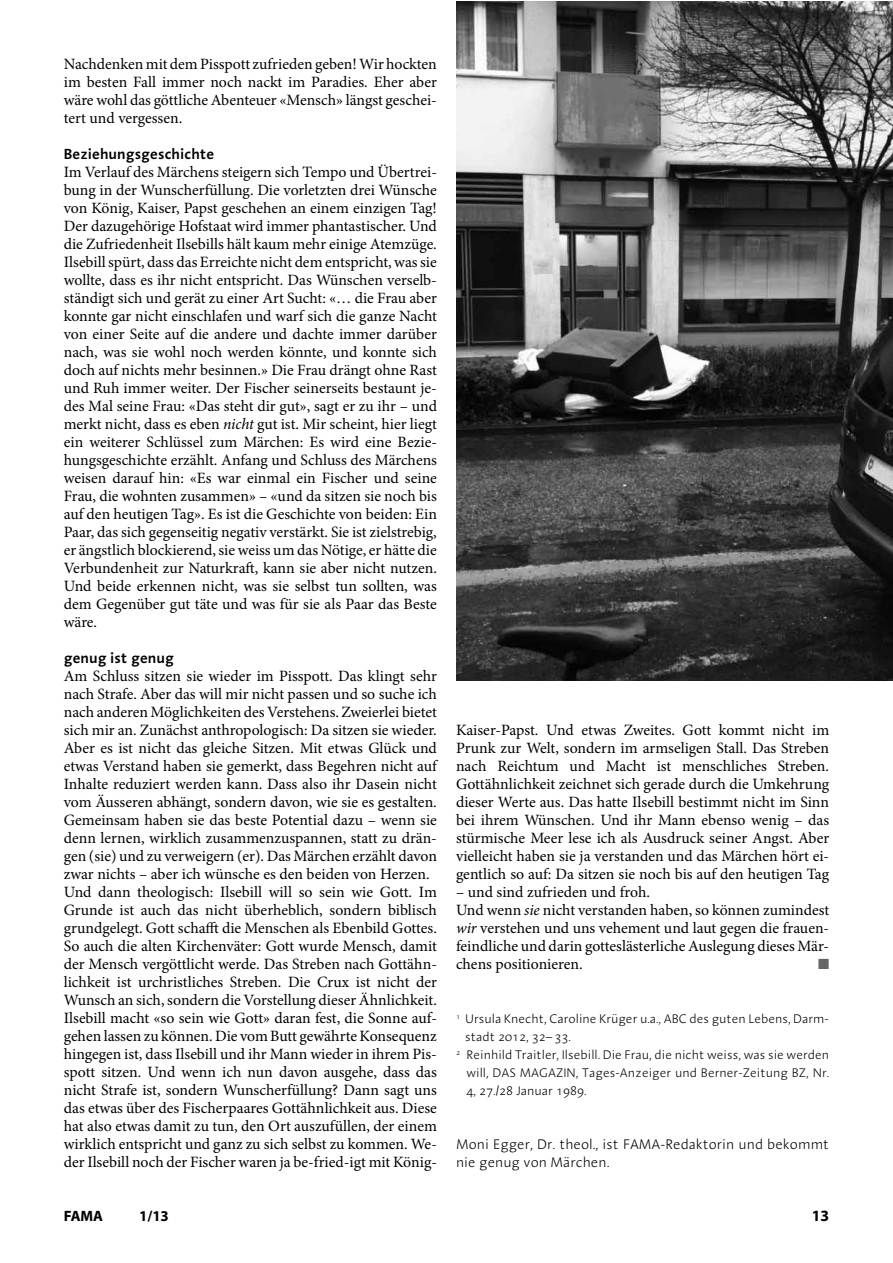
<style>
.page{position:relative;width:893px;height:1263px;background:#fff}
.page>*{position:absolute;margin:0;border:0;box-sizing:border-box;transform-origin:0 0}
.t1{font:15.75px/18px "Minion Pro";color:#000;text-align:justify}
.t2{font:700 15.75px "Myriad Pro";color:#000}
.t3{font:600 15px "Linotype Aroma";color:#000}
.t4{font:700 15px "Myriad Pro";color:#000}
.t5{font:14.7px "Zapf Dingbats";color:#646567}
.t6{font:300 14.25px/18px "Linotype Aroma";color:#000}
.t7{font:300 12.75px "Linotype Aroma";color:#000}
.s1{font-style:italic}
</style>
<div class="page">
<img style="left:456px;top:1px;width:436px;height:680px">
<p class="t1" style="left:64px;top:55px;width:375px">Nachdenken mit dem Pisspott zufrieden geben! Wir hockten im besten Fall immer noch nackt im Paradies. Eher aber wäre wohl das göttliche Abenteuer «Mensch» längst geschei&shy;tert und vergessen.</p>
<p class="t3" style="left:64px;top:144px;width:152px">Beziehungsgeschichte</p>
<p class="t1" style="left:64px;top:163px;width:375px">Im Verlauf des Märchens steigern sich Tempo und Übertrei&shy;bung in der Wunscherfüllung. Die vorletzten drei Wünsche von König, Kaiser, Papst geschehen an einem einzigen Tag!<br>Der dazugehörige Hofstaat wird immer phantastischer. Und die Zufriedenheit Ilsebills hält kaum mehr einige Atemzüge.<br>Ilsebill spürt, dass das Erreichte nicht dem entspricht, was sie wollte, dass es ihr nicht entspricht. Das Wünschen verselb&shy;ständigt sich und gerät zu einer Art Sucht: «… die Frau aber konnte gar nicht einschlafen und warf sich die ganze Nacht von einer Seite auf die andere und dachte immer darüber nach, was sie wohl noch werden könnte, und konnte sich doch auf nichts mehr besinnen.» Die Frau drängt ohne Rast und Ruh immer weiter. Der Fischer seinerseits bestaunt je&shy;des Mal seine Frau: «Das steht dir gut», sagt er zu ihr – und merkt nicht, dass es eben <span class="s1">nicht</span> gut ist. Mir scheint, hier liegt ein weiterer Schlüssel zum Märchen: Es wird eine Bezie&shy;hungsgeschichte erzählt. Anfang und Schluss des Märchens weisen darauf hin: «Es war einmal ein Fischer und seine Frau, die wohnten zusammen» – «und da sitzen sie noch bis auf den heutigen Tag». Es ist die Geschichte von beiden: Ein Paar, das sich gegenseitig negativ verstärkt. Sie ist zielstrebig, er ängstlich blockierend, sie weiss um das Nötige, er hätte die Verbundenheit zur Naturkraft, kann sie aber nicht nutzen.<br>Und beide erkennen nicht, was sie selbst tun sollten, was dem Gegenüber gut täte und was für sie als Paar das Beste wäre.</p>
<p class="t3" style="left:64px;top:648px;width:112px">genug ist genug</p>
<p class="t1" style="left:64px;top:667px;width:375px;text-align:left">Am Schluss sitzen sie wieder im Pisspott. Das klingt sehr nach Strafe. Aber das will mir nicht passen und so suche ich nach anderen Möglichkeiten des Verstehens. Zweierlei bietet sich mir an. Zunächst anthropologisch: Da sitzen sie wieder.<br>Aber es ist nicht das gleiche Sitzen. Mit etwas Glück und etwas Verstand haben sie gemerkt, dass Begehren nicht auf Inhalte reduziert werden kann. Dass also ihr Dasein nicht vom Äusseren abhängt, sondern davon, wie sie es gestalten.<br>Gemeinsam haben sie das beste Potential dazu – wenn sie denn lernen, wirklich zusammenzuspannen, statt zu drän&shy;gen (sie) und zu verweigern (er). Das Märchen erzählt davon zwar nichts – aber ich wünsche es den beiden von Herzen.<br>Und dann theologisch: Ilsebill will so sein wie Gott. Im Grunde ist auch das nicht überheblich, sondern biblisch grundgelegt. Gott schafft die Menschen als Ebenbild Gottes.<br>So auch die alten Kirchenväter: Gott wurde Mensch, damit der Mensch vergöttlicht werde. Das Streben nach Gottähn&shy;lichkeit ist urchristliches Streben. Die Crux ist nicht der Wunsch an sich, sondern die Vorstellung dieser Ähnlichkeit.<br>Ilsebill macht «so sein wie Gott» daran fest, die Sonne auf&shy;gehen lassen zu können. Die vom Butt gewährte Konsequenz hingegen ist, dass Ilsebill und ihr Mann wieder in ihrem Pis&shy;spott sitzen. Und wenn ich nun davon ausgehe, dass das nicht Strafe ist, sondern Wunscherfüllung? Dann sagt uns das etwas über des Fischerpaares Gottähnlichkeit aus. Diese hat also etwas damit zu tun, den Ort auszufüllen, der einem wirklich entspricht und ganz zu sich selbst zu kommen. We&shy;der Ilsebill noch der Fischer waren ja be-fried-igt mit König-</p>
<p class="t1" style="left:456px;top:721px;width:375px">Kaiser-Papst. Und etwas Zweites. Gott kommt nicht im Prunk zur Welt, sondern im armseligen Stall. Das Streben nach Reichtum und Macht ist menschliches Streben.<br>Gottähnlichkeit zeichnet sich gerade durch die Umkehrung dieser Werte aus. Das hatte Ilsebill bestimmt nicht im Sinn bei ihrem Wünschen. Und ihr Mann ebenso wenig – das stürmische Meer lese ich als Ausdruck seiner Angst. Aber vielleicht haben sie ja verstanden und das Märchen hört ei&shy;gentlich so auf: Da sitzen sie noch bis auf den heutigen Tag</p>
<p class="t1" style="left:456px;top:883px;width:375px;text-align:left">– und sind zufrieden und froh.<br>Und wenn <span class="s1">sie</span> nicht verstanden haben, so können zumindest <span class="s1">wir</span> verstehen und uns vehement und laut gegen die frauen&shy;feindliche und darin gotteslästerliche Auslegung dieses Mär&shy;chens positionieren.</p>
<p class="t5" style="left:818px;top:957px;width:13px">■</p>
<p class="t7" style="left:456px;top:1011px;width:374px"><sup>1</sup> Ursula Knecht, Caroline Krüger u.a., ABC des guten Lebens, Darm-</p>
<p class="t7" style="left:465px;top:1029px;width:107px">stadt 2012, 32–33.</p>
<p class="t7" style="left:456px;top:1047px;width:375px"><sup>2</sup> Reinhild Traitler, Ilsebill. Die Frau, die nicht weiss, was sie werden</p>
<p class="t7" style="left:466px;top:1065px;width:364px">will, DAS MAGAZIN, Tages-Anzeiger und Berner-Zeitung BZ, Nr.</p>
<p class="t7" style="left:466px;top:1083px;width:122px">4, 27./28 Januar 1989.</p>
<p class="t6" style="left:456px;top:1135px;width:375px">Moni Egger, Dr. theol., ist FAMA-Redaktorin und bekommt nie genug von Märchen.</p>
<p class="t4" style="left:64px;top:1206px;width:41px">FAMA</p>
<p class="t4" style="left:139px;top:1206px;width:31px">1/13</p>
<p class="t2" style="left:812px;top:1205px;width:19px">13</p>
</div>
